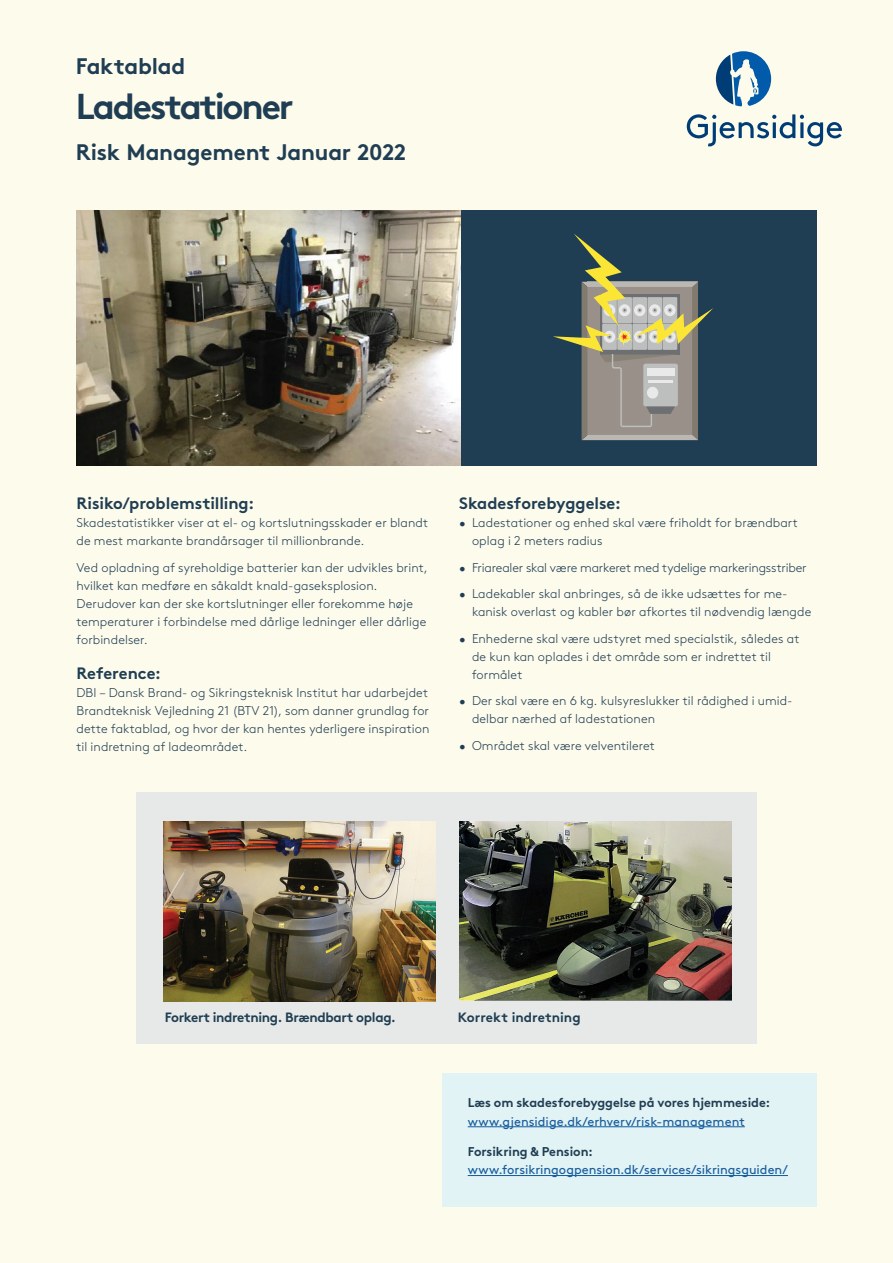
<style>
.page{position:relative;width:893px;height:1263px;background:#fdfbec}
.page>*{position:absolute;margin:0;border:0;box-sizing:border-box;transform-origin:0 0}
.t1{font:700 36px "Gjen Brown OT";letter-spacing:-.06em;color:#203e53}
.t2{font:700 22.5px "Gjen Brown OT";letter-spacing:-.01em;color:#203e53}
.t3{font:16.5px "Gjen Brown OT Bold Alt";color:#203e53}
.t4{font:13.5px "Gjen Brown OT Bold Alt";letter-spacing:-.02em;color:#203e53}
.t5{font:13.5px "Gjen Brown OT Bold Alt";color:#203e53}
.t6{font:300 12.75px/18px "Gjen Brown OT";letter-spacing:.005em;color:#203e53}
.t7{font:12.75px "Gjen Brown OT";color:#175d9e}
.t8{font:12.75px "Gjen Brown OT Bold Alt";letter-spacing:-.005em;color:#203e53}
.t9{font:300 12.75px "Gjen Brown OT";letter-spacing:-.015em;color:#203e53}
</style>
<div class="page">
<div style="left:434px;top:210px;width:382px;height:256px;background:#203e53"></div>
<img style="left:77px;top:210px;width:384px;height:256px">
<div style="left:136px;top:792px;width:621px;height:252px;background:#e6e9e8"></div>
<img style="left:164px;top:821px;width:272px;height:180px">
<img style="left:459px;top:821px;width:272px;height:179px">
<div style="left:442px;top:1073px;width:374px;height:133px;background:#e2f3f5"></div>
<hr style="left:468px;top:1126px;width:277px;height:1px;background:#175d9e">
<hr style="left:468px;top:1175px;width:320px;height:1px;background:#175d9e">
<svg style="left:553px;top:234px;width:160px;height:206px"></svg>
<svg style="left:687px;top:114px;width:155px;height:32px"></svg>
<svg style="left:716px;top:51px;width:55px;height:55px"></svg>
<h2 class="t2" style="left:76px;top:48px;width:111px">Faktablad</h2>
<h1 class="t1" style="left:76px;top:78px;width:219px">Ladestationer</h1>
<h2 class="t2" style="left:76px;top:134px;width:332px">Risk Management Januar 2022</h2>
<p class="t3" style="left:77px;top:490px;width:179px">Risiko/problemstilling:</p>
<p class="t6" style="left:77px;top:513px;width:353px">Skadestatistikker viser at el- og kortslutningsskader er blandt de mest markante brandårsager til millionbrande.</p>
<p class="t6" style="left:77px;top:558px;width:352px">Ved opladning af syreholdige batterier kan der udvikles brint, hvilket kan medføre en såkaldt knald-gaseksplosion.<br>Derudover kan der ske kortslutninger eller forekomme høje temperaturer i forbindelse med dårlige ledninger eller dårlige forbindelser.</p>
<p class="t3" style="left:77px;top:660px;width:86px">Reference:</p>
<p class="t6" style="left:77px;top:683px;width:354px;text-align:justify">DBI – Dansk Brand- og Sikringsteknisk Institut har udarbejdet Brandteknisk Vejledning 21 (BTV 21), som danner grundlag for dette faktablad, og hvor der kan hentes yderligere inspiration til indretning af ladeområdet.</p>
<p class="t3" style="left:459px;top:490px;width:163px">Skadesforebyggelse:</p>
<p class="t6" style="left:472px;top:513px;width:327px;text-indent:-13px">• Ladestationer og enhed skal være friholdt for brændbart oplag i 2 meters radius</p>
<p class="t9" style="left:459px;top:558px;width:349px">• Friarealer skal være markeret med tydelige markeringsstriber</p>
<p class="t6" style="left:472px;top:584px;width:341px;text-indent:-13px">• Ladekabler skal anbringes, så de ikke udsættes for me&shy;kanisk overlast og kabler bør afkortes til nødvendig længde</p>
<p class="t6" style="left:472px;top:628px;width:329px;text-indent:-13px">• Enhederne skal være udstyret med specialstik, således at de kun kan oplades i det område som er indrettet til formålet</p>
<p class="t6" style="left:472px;top:691px;width:322px;text-indent:-13px">• Der skal være en 6 kg. kulsyreslukker til rådighed i umid&shy;delbar nærhed af ladestationen</p>
<p class="t6" style="left:459px;top:735px;width:197px">• Området skal være velventileret</p>
<p class="t4" style="left:165px;top:1006px;width:233px">Forkert indretning. Brændbart oplag.</p>
<p class="t5" style="left:458px;top:1006px;width:124px">Korrekt indretning</p>
<p class="t8" style="left:468px;top:1093px;width:304px">Læs om skadesforebyggelse på vores hjemmeside:</p>
<p class="t7" style="left:468px;top:1111px;width:279px">www.gjensidige.dk/erhverv/risk-management</p>
<p class="t8" style="left:468px;top:1141px;width:127px">Forsikring &amp; Pension:</p>
<p class="t7" style="left:468px;top:1160px;width:322px">www.forsikringogpension.dk/services/sikringsguiden/</p>
</div>
